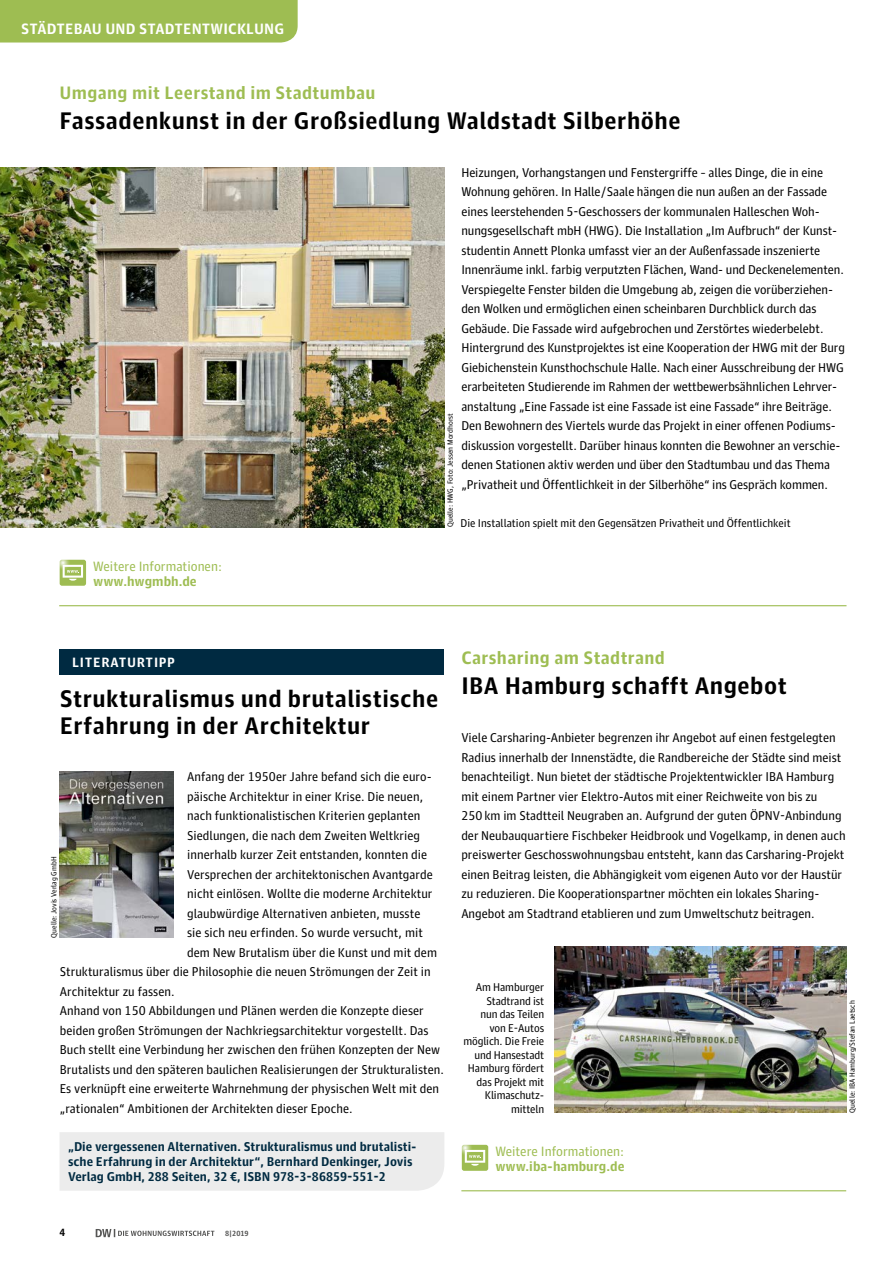
<style>
.page{position:relative;width:893px;height:1263px;background:#fff}
.page>*{position:absolute;margin:0;border:0;box-sizing:border-box;transform-origin:0 0}
.t1{font:700 24px/27px "Guardian Agate Sans 1";letter-spacing:.02em;color:#000}
.t2{font:700 18px "Guardian Agate Sans 1";letter-spacing:.02em;color:#9ebd52}
.t3{font:700 15px "Guardian Agate Sans 1";letter-spacing:.01em;color:#fff}
.t4{font:13.5px "Guardian Agate Sans 1";color:#9ebd52}
.t5{font:700 13.5px "Guardian Agate Sans 1";color:#9ebd52}
.t6{font:700 13.5px "Guardian Agate Sans 1";letter-spacing:.05em;color:#fff}
.t7{font:12.75px/19.5px "Guardian Agate Sans 1";color:#000}
.t8{font:700 12.75px/15px "Guardian Agate Sans 1";color:#002a41}
.t9{font:11.25px/13.5px "Guardian Agate Sans 1";letter-spacing:-.01em;color:#000;text-align:right}
.t10{font:700 10.5px "Guardian Agate Sans 1";color:#000}
.t11{font:7.5px "Guardian Agate Sans 1";color:#000}
.t12{font:700 7.5px "Guardian Agate Sans 1";color:#565655}
</style>
<div class="page">
<svg style="left:96px;top:1229px;width:118px;height:8px"></svg>
<div style="left:0;top:0;width:298px;height:43px;background:#9ebd52"></div>
<hr style="left:59px;top:605px;width:787px;height:1px;background:#9ebd52">
<svg style="left:60px;top:560px;width:26px;height:26px"></svg>
<img style="left:0;top:167px;width:444px;height:361px">
<div style="left:60px;top:649px;width:384px;height:25px;background:#002a41"></div>
<div style="left:60px;top:1132px;width:384px;height:59px;background:#ececec"></div>
<img style="left:60px;top:772px;width:114px;height:165px">
<hr style="left:461px;top:1190px;width:385px;height:1px;background:#9ebd52">
<svg style="left:462px;top:1145px;width:26px;height:26px"></svg>
<img style="left:554px;top:947px;width:292px;height:166px">
<p class="t3" style="left:21px;top:18px;width:264px">STÄDTEBAU UND STADTENTWICKLUNG</p>
<h2 class="t2" style="left:60px;top:80px;width:317px">Umgang mit Leerstand im Stadtumbau</h2>
<h1 class="t1" style="left:60px;top:105px;width:623px">Fassadenkunst in der Großsiedlung Waldstadt Silberhöhe</h1>
<p class="t7" style="left:461px;top:161px;width:385px">Heizungen, Vorhangstangen und Fenstergriffe – alles Dinge, die in eine Wohnung gehören. In Halle / Saale hängen die nun außen an der Fassade eines leerstehenden 5-Geschossers der kommunalen Halleschen Woh&shy;nungsgesellschaft mbH (HWG). Die Installation „Im Aufbruch“ der Kunst&shy;studentin Annett Plonka umfasst vier an der Außenfassade inszenierte Innenräume inkl. farbig verputzten Flächen, Wand- und Deckenelementen.<br>Verspiegelte Fenster bilden die Umgebung ab, zeigen die vorüberziehen&shy;den Wolken und ermöglichen einen scheinbaren Durchblick durch das Gebäude. Die Fassade wird aufgebrochen und Zerstörtes wiederbelebt.<br>Hintergrund des Kunstprojektes ist eine Kooperation der HWG mit der Burg Giebichenstein Kunsthochschule Halle. Nach einer Ausschreibung der HWG erarbeiteten Studierende im Rahmen der wettbewerbsähnlichen Lehrver&shy;anstaltung „Eine Fassade ist eine Fassade ist eine Fassade“ ihre Beiträge.<br>Den Bewohnern des Viertels wurde das Projekt in einer offenen Podiums&shy;diskussion vorgestellt. Darüber hinaus konnten die Bewohner an verschie&shy;denen Stationen aktiv werden und über den Stadtumbau und das Thema „Privatheit und Öffentlichkeit in der Silberhöhe“ ins Gespräch kommen.</p>
<p class="t11" style="left:445px;top:527px;width:115px;rotate:-90deg">Quelle: HWG, Foto: Jessen Mordhorst</p>
<p class="t9" style="left:460px;top:516px;width:332px">Die Installation spielt mit den Gegensätzen Privatheit und Öffentlichkeit</p>
<p class="t4" style="left:93px;top:557px;width:130px">Weitere Informationen:</p>
<p class="t5" style="left:93px;top:572px;width:105px">www.hwgmbh.de</p>
<p class="t6" style="left:72px;top:653px;width:104px">LITERATURTIPP</p>
<h1 class="t1" style="left:60px;top:683px;width:380px">Strukturalismus und brutalistische<br>Erfahrung in der Architektur</h1>
<p class="t7" style="left:187px;top:766px;width:246px">Anfang der 1950er Jahre befand sich die euro-</p>
<p class="t7" style="left:187px;top:785px;width:238px">päische Architektur in einer Krise. Die neuen,</p>
<p class="t7" style="left:187px;top:805px;width:235px">nach funktionalistischen Kriterien geplanten</p>
<p class="t7" style="left:187px;top:824px;width:235px">Siedlungen, die nach dem Zweiten Weltkrieg</p>
<p class="t7" style="left:187px;top:844px;width:242px">innerhalb kurzer Zeit entstanden, konnten die</p>
<p class="t7" style="left:187px;top:863px;width:247px">Versprechen der architektonischen Avantgarde</p>
<p class="t7" style="left:187px;top:883px;width:247px">nicht einlösen. Wollte die moderne Architektur</p>
<p class="t7" style="left:187px;top:902px;width:235px">glaubwürdige Alternativen anbieten, musste</p>
<p class="t7" style="left:187px;top:922px;width:237px">sie sich neu erfinden. So wurde versucht, mit</p>
<p class="t7" style="left:187px;top:941px;width:251px">dem New Brutalism über die Kunst und mit dem</p>
<p class="t7" style="left:60px;top:961px;width:372px">Strukturalismus über die Philosophie die neuen Strömungen der Zeit in</p>
<p class="t7" style="left:60px;top:980px;width:116px">Architektur zu fassen.</p>
<p class="t7" style="left:60px;top:1000px;width:366px">Anhand von 150 Abbildungen und Plänen werden die Konzepte dieser</p>
<p class="t7" style="left:60px;top:1019px;width:370px">beiden großen Strömungen der Nachkriegsarchitektur vorgestellt. Das</p>
<p class="t7" style="left:60px;top:1039px;width:382px">Buch stellt eine Verbindung her zwischen den frühen Konzepten der New</p>
<p class="t7" style="left:60px;top:1058px;width:386px">Brutalists und den späteren baulichen Realisierungen der Strukturalisten.</p>
<p class="t7" style="left:60px;top:1078px;width:381px">Es verknüpft eine erweiterte Wahrnehmung der physischen Welt mit den</p>
<p class="t7" style="left:60px;top:1097px;width:294px">„rationalen“ Ambitionen der Architekten dieser Epoche.</p>
<p class="t11" style="left:49px;top:937px;width:82px;rotate:-90deg">Quelle: Jovis Verlag GmbH</p>
<p class="t8" style="left:68px;top:1139px;width:350px">„Die vergessenen Alternativen. Strukturalismus und brutalisti&shy;sche Erfahrung in der Architektur“, Bernhard Denkinger, Jovis<br>Verlag GmbH, 288 Seiten, 32 €, ISBN 978-3-86859-551-2</p>
<p class="t10" style="left:60px;top:1225px;width:7px">4</p>
<p class="t12" style="left:225px;top:1228px;width:25px">8 | 2019</p>
<h2 class="t2" style="left:461px;top:646px;width:205px">Carsharing am Stadtrand</h2>
<h1 class="t1" style="left:461px;top:671px;width:327px">IBA Hamburg schafft Angebot</h1>
<p class="t7" style="left:461px;top:727px;width:386px">Viele Carsharing-Anbieter begrenzen ihr Angebot auf einen festgelegten Radius innerhalb der Innenstädte, die Randbereiche der Städte sind meist benachteiligt. Nun bietet der städtische Projektentwickler IBA Hamburg mit einem Partner vier Elektro-Autos mit einer Reichweite von bis zu<br>250 km im Stadtteil Neugraben an. Aufgrund der guten ÖPNV-Anbindung der Neubauquartiere Fischbeker Heidbrook und Vogelkamp, in denen auch preiswerter Geschosswohnungsbau entsteht, kann das Carsharing-Projekt einen Beitrag leisten, die Abhängigkeit vom eigenen Auto vor der Haustür zu reduzieren. Die Kooperationspartner möchten ein lokales Sharing-Angebot am Stadtrand etablieren und zum Umweltschutz beitragen.</p>
<p class="t9" style="left:463px;top:980px;width:82px">Am Hamburger<br>Stadtrand ist<br>nun das Teilen von E-Autos möglich. Die Freie und Hansestadt<br>Hamburg fördert das Projekt mit<br>Klimaschutz&shy;mitteln</p>
<p class="t4" style="left:495px;top:1142px;width:130px">Weitere Informationen:</p>
<p class="t5" style="left:495px;top:1157px;width:131px">www.iba-hamburg.de</p>
<p class="t11" style="left:847px;top:1113px;width:114px;rotate:-90deg">Quelle: IBA Hamburg/Stefan Laetsch</p>
</div>
